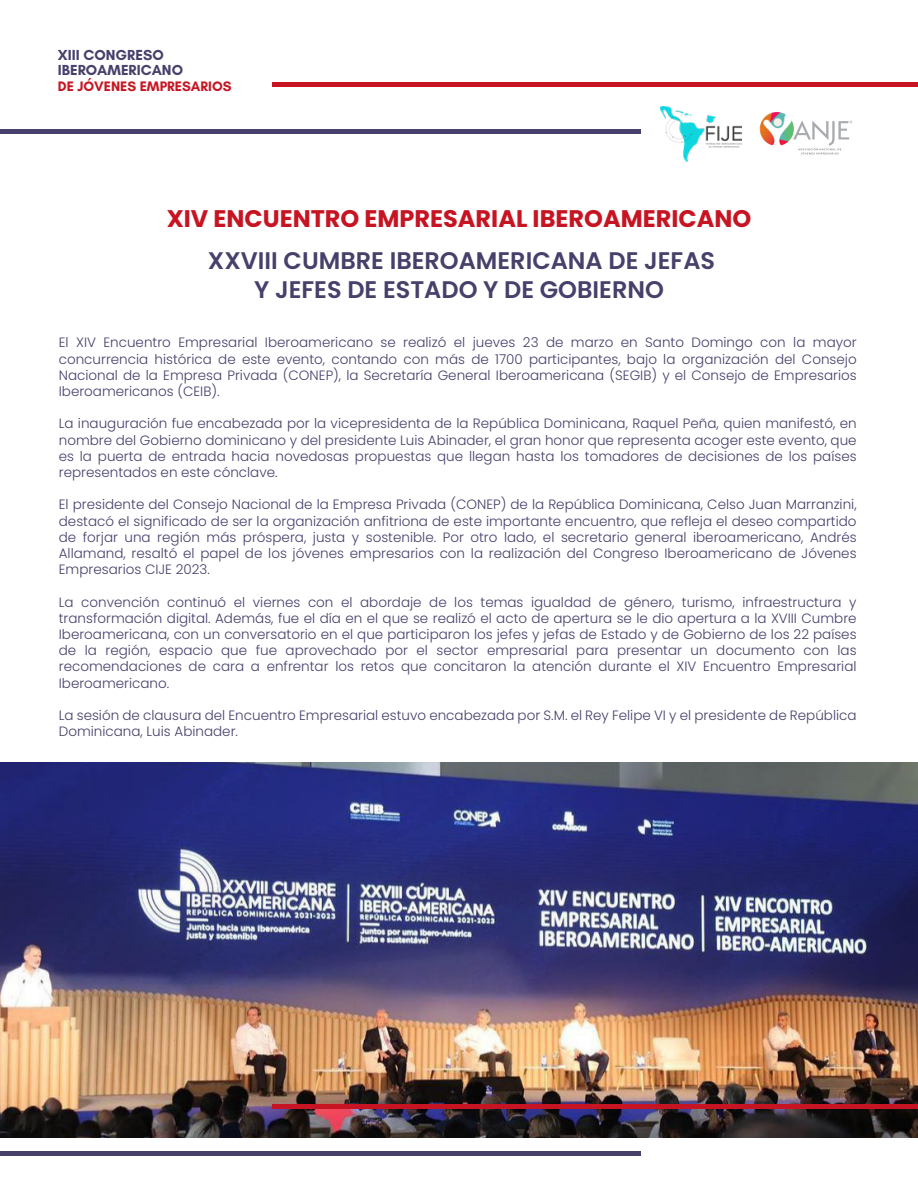
<style>
.page{position:relative;width:918px;height:1188px;background:#fff}
.page>*{position:absolute;margin:0;border:0;box-sizing:border-box;transform-origin:0 0}
.t1{font:600 24px/28.8px "Poppins";color:#47406b;text-align:center}
.t2{font:700 24px "Poppins";color:#c71422}
.t3{font:700 14.85px/15.1px "Glacial Indifference";color:#47406b}
.t4{font:700 13.95px "Glacial Indifference";color:#c61623}
.t5{font:300 13.5px/16.2px "Poppins";color:#47406b;text-align:justify}
</style>
<div class="page">
<hr style="left:0;top:1151px;width:641px;height:4px;background:#47406b">
<img style="left:0;top:762px;width:918px;height:376px">
<img style="left:661px;top:106px;width:80px;height:56px">
<svg style="left:793px;top:120px;width:59px;height:34px"></svg>
<img style="left:760px;top:112px;width:34px;height:34px;border-radius:17px">
<hr style="left:272px;top:82px;width:646px;height:4px;background:#c71422">
<hr style="left:0;top:129px;width:641px;height:4px;background:#47406b">
<hr style="left:272px;top:1105px;width:646px;height:4px;background:#c71422">
<p class="t3" style="left:58px;top:47px;width:127px">XIII CONGRESO<br>IBEROAMERICANO</p>
<p class="t4" style="left:58px;top:77px;width:175px">DE JÓVENES EMPRESARIOS</p>
<h1 class="t2" style="left:167px;top:205px;width:586px">XIV ENCUENTRO EMPRESARIAL IBEROAMERICANO</h1>
<h1 class="t1" style="left:208px;top:246px;width:509px">XXVIII CUMBRE IBEROAMERICANA DE JEFAS<br>Y JEFES DE ESTADO Y DE GOBIERNO</h1>
<p class="t5" style="left:59px;top:335px;width:799px">El XIV Encuentro Empresarial Iberoamericano se realizó el jueves 23 de marzo en Santo Domingo con la mayor concurrencia histórica de este evento, contando con más de 1700 participantes, bajo la organización del Consejo Nacional de la Empresa Privada (CONEP), la Secretaría General Iberoamericana (SEGIB) y el Consejo de Empresarios Iberoamericanos (CEIB).</p>
<p class="t5" style="left:59px;top:416px;width:799px">La inauguración fue encabezada por la vicepresidenta de la República Dominicana, Raquel Peña, quien manifestó, en nombre del Gobierno dominicano y del presidente Luis Abinader, el gran honor que representa acoger este evento, que es la puerta de entrada hacia novedosas propuestas que llegan hasta los tomadores de decisiones de los países representados en este cónclave.</p>
<p class="t5" style="left:59px;top:497px;width:799px">El presidente del Consejo Nacional de la Empresa Privada (CONEP) de la República Dominicana, Celso Juan Marranzini, destacó el significado de ser la organización anfitriona de este importante encuentro, que refleja el deseo compartido de forjar una región más próspera, justa y sostenible. Por otro lado, el secretario general iberoamericano, Andrés Allamand, resaltó el papel de los jóvenes empresarios con la realización del Congreso Iberoamericano de Jóvenes Empresarios CIJE 2023.</p>
<p class="t5" style="left:59px;top:594px;width:799px">La convención continuó el viernes con el abordaje de los temas igualdad de género, turismo, infraestructura y transformación digital. Además, fue el día en el que se realizó el acto de apertura se le dio apertura a la XVIII Cumbre Iberoamericana, con un conversatorio en el que participaron los jefes y jefas de Estado y de Gobierno de los 22 países de la región, espacio que fue aprovechado por el sector empresarial para presentar un documento con las recomendaciones de cara a enfrentar los retos que concitaron la atención durante el XIV Encuentro Empresarial Iberoamericano.</p>
<p class="t5" style="left:59px;top:707px;width:799px">La sesión de clausura del Encuentro Empresarial estuvo encabezada por S.M. el Rey Felipe VI y el presidente de República<br>Dominicana, Luis Abinader.</p>
</div>
